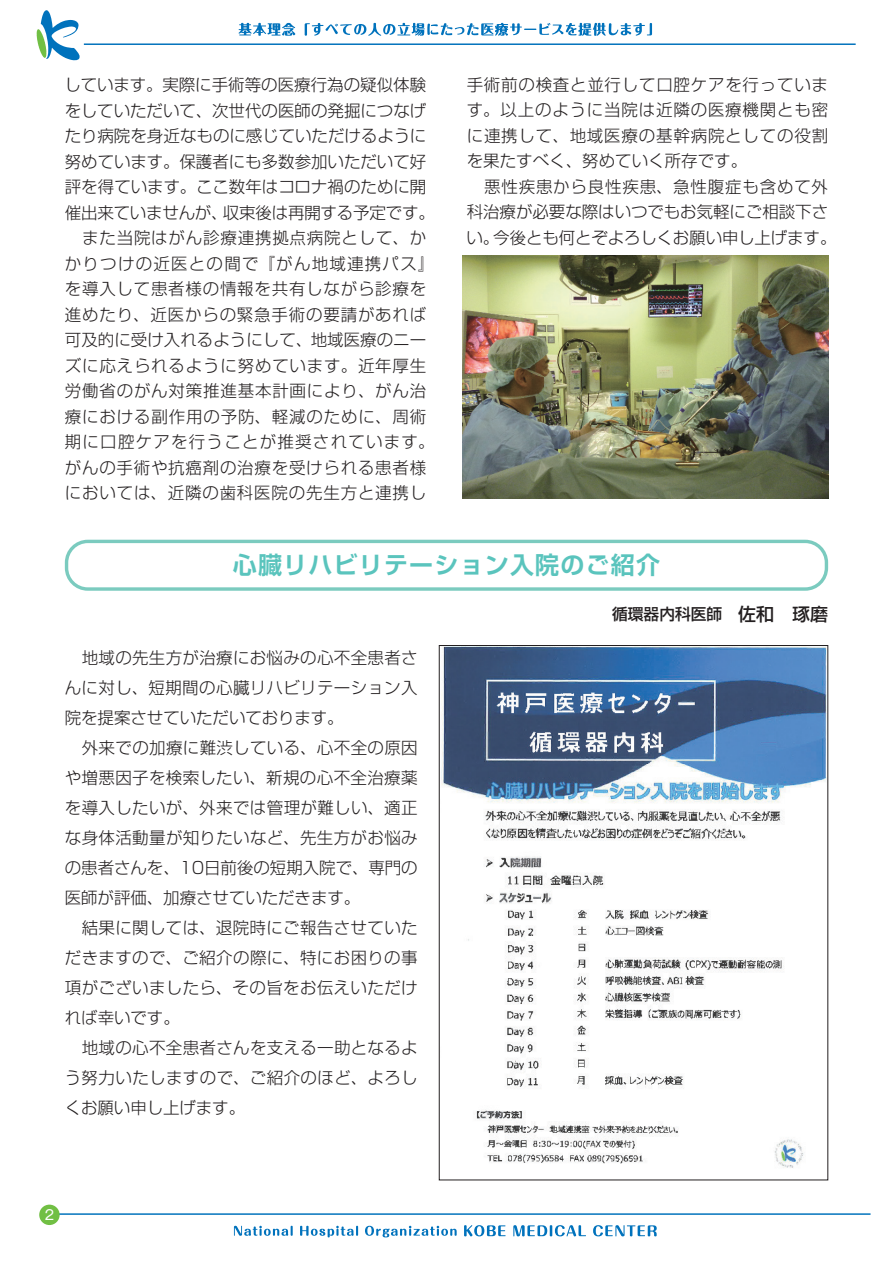
<style>
.page{position:relative;width:893px;height:1263px;background:#fff}
.page>*{position:absolute;margin:0;border:0;box-sizing:border-box;transform-origin:0 0}
.t1{font:700 24px "Shin Go Pr 6 N De";letter-spacing:.05em;color:#5ac4bd}
.t2{font:500 18px "Shin Go Pr 6 N";color:#231f20}
.t3{font:300 16.5px/30px "Shin Go Pr 6 N";letter-spacing:.02em;color:#231f20}
.t4{font:300 16.5px/25.5px "Shin Go Pr 6 N";letter-spacing:.05em;color:#231f20}
.t5{font:300 16.5px "Shin Go Pr 6 N";color:#231f20}
.t6{font:300 16.5px "Shin Go Pr 6 N";letter-spacing:-.005em;color:#231f20}
.t7{font:300 16.5px "Shin Go Pr 6 N";letter-spacing:.045em;color:#231f20}
.t8{font:300 16.5px "Shin Go Pr 6 N";letter-spacing:-.01em;color:#231f20}
.t9{font:300 16.5px "Shin Go Pr 6 N";letter-spacing:-.015em;color:#231f20}
.t10{font:500 15.75px "Shin Go Pr 6 N";color:#231f20}
.t11{font:13.5px "Gothic MB101 Pr 6 N";color:#fff}
</style>
<div class="page">
<hr style="left:55px;top:1213px;width:815px;height:2px;background:#0072bc">
<div style="left:39px;top:1204px;width:21px;height:21px;background:#71bf44;border-radius:50%"></div>
<svg style="left:234px;top:1226px;width:59px;height:10px"></svg>
<svg style="left:300px;top:1226px;width:58px;height:11px"></svg>
<svg style="left:365px;top:1226px;width:92px;height:11px"></svg>
<svg style="left:464px;top:1225px;width:42px;height:11px"></svg>
<svg style="left:513px;top:1225px;width:73px;height:11px"></svg>
<svg style="left:593px;top:1225px;width:64px;height:11px"></svg>
<hr style="left:84px;top:43px;width:772px;height:2px;background:#0072bc">
<svg style="left:36px;top:10px;width:44px;height:51px"></svg>
<svg style="left:239px;top:23px;width:56px;height:13px"></svg>
<svg style="left:305px;top:23px;width:347px;height:13px"></svg>
<div style="left:65px;top:540px;width:763px;height:51px;border:3px solid #7bcbbf;border-radius:21px"></div>
<img style="left:441px;top:647px;width:385px;height:521px">
<img style="left:463px;top:256px;width:365px;height:243px">
<p class="t5" style="left:64px;top:71px;width:363px">しています。実際に手術等の医療行為の疑似体験</p>
<p class="t5" style="left:65px;top:97px;width:363px">をしていただいて、次世代の医師の発掘につなげ</p>
<p class="t5" style="left:65px;top:122px;width:363px">たり病院を身近なものに感じていただけるように</p>
<p class="t6" style="left:65px;top:148px;width:363px">努めています。保護者にも多数参加いただいて好</p>
<p class="t5" style="left:65px;top:173px;width:363px">評を得ています。ここ数年はコロナ禍のために開</p>
<p class="t9" style="left:223px;top:199px;width:213px">収束後は再開する予定です。</p>
<p class="t4" style="left:65px;top:198px;width:371px">催出来ていませんが、<br>　また当院はがん診療連携拠点病院として、かかりつけの近医との間で『がん地域連携パス『を導入して患者様の情報を共有しながら診療を進めたり、近医からの緊急手術の要請があれば可及的に受け入れるようにして、地域医療のニーズに応えられるように努めています。近年厚生労働省のがん対策推進基本計画により、がん治療における副作用の予防、軽減のために、周術期に口腔ケアを行うことが推奨されています。がんの手術や抗癌剤の治療を受けられる患者様においては、近隣の歯科医院の先生方と連携し</p>
<p class="t7" style="left:467px;top:71px;width:363px">手術前の検査と並行して口腔ケアを行っていま</p>
<p class="t4" style="left:467px;top:96px;width:363px">す。以上のように当院は近隣の医療機関とも密</p>
<p class="t4" style="left:467px;top:121px;width:363px">に連携して、地域医療の基幹病院としての役割</p>
<p class="t5" style="left:467px;top:148px;width:282px">を果たすべく、努めていく所存です。</p>
<p class="t4" style="left:467px;top:172px;width:363px">　悪性疾患から良性疾患、急性腹症も含めて外</p>
<p class="t6" style="left:467px;top:199px;width:363px">科治療が必要な際はいつでもお気軽にご相談下さ</p>
<p class="t8" style="left:493px;top:224px;width:345px">今後とも何とぞよろしくお願い申し上げます。</p>
<p class="t3" style="left:467px;top:221px;width:34px">い。</p>
<h1 class="t1" style="left:233px;top:545px;width:429px">心臓リハビリテーション入院のご紹介</h1>
<p class="t3" style="left:65px;top:641px;width:354px">　地域の先生方が治療にお悩みの心不全患者さんに対し、短期間の心臓リハビリテーション入院を提案させていただいております。<br>　外来での加療に難渋している、心不全の原因や増悪因子を検索したい、新規の心不全治療薬を導入したいが、外来では管理が難しい、適正な身体活動量が知りたいなど、先生方がお悩みの患者さんを、10日前後の短期入院で、専門の医師が評価、加療させていただきます。<br>　結果に関しては、退院時にご報告させていただきますので、ご紹介の際に、特にお困りの事項がございましたら、その旨をお伝えいただければ幸いです。<br>　地域の心不全患者さんを支える一助となるよう努力いたしますので、ご紹介のほど、よろしくお願い申し上げます。</p>
<p class="t2" style="left:738px;top:599px;width:92px">佐和　琢磨</p>
<p class="t10" style="left:612px;top:601px;width:127px">循環器内科医師　</p>
<p class="t11" style="left:45px;top:1203px;width:11px">2</p>
</div>
